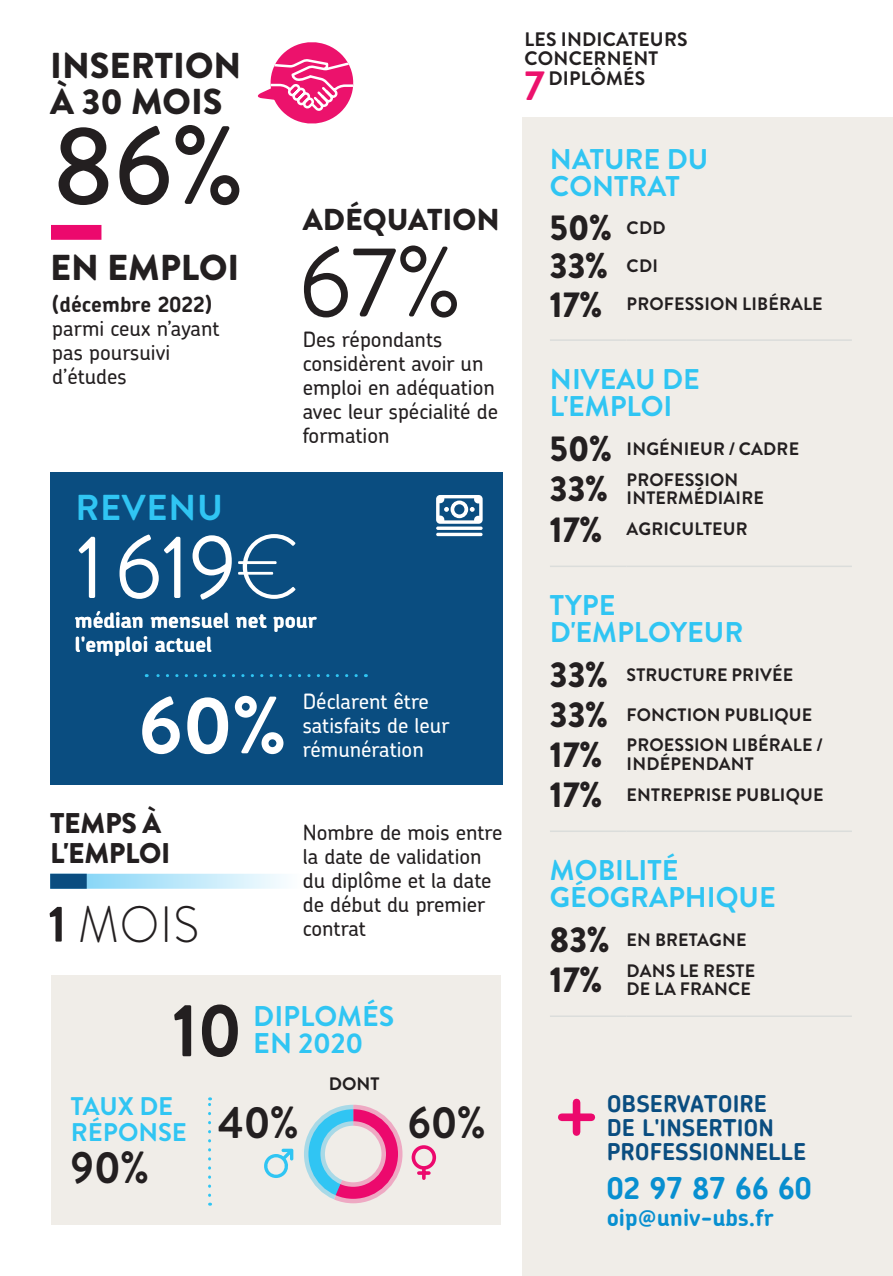
<style>
.page{position:relative;width:893px;height:1276px;background:#fff}
.page>*{position:absolute;margin:0;border:0;box-sizing:border-box;transform-origin:0 0}
.t1{font:500 111px "Brandon Grotesque";color:#231f20}
.t2{font:99.9px "Brandon Grotesque";color:#231f20}
.t3{font:90px "Brandon Grotesque";color:#fff;scale:.96 1}
.t4{font:700 81px "Brandon Grotesque";color:#fff}
.t5{font:700 75px "Brandon Grotesque";color:#231f20;scale:.95 1}
.t6{font:300 51px "Brandon Grotesque";color:#231f20;scale:.93 1}
.t7{font:700 45px "Brandon Grotesque";color:#231f20;scale:.95 1}
.t8{font:900 36px/36px "Brandon Grotesque";color:#231f20}
.t9{font:900 36px/38.4px "Brandon Grotesque";color:#231f20;scale:.95 1}
.t10{font:700 36px "Brandon Grotesque";letter-spacing:.02em;color:#30c5f3}
.t11{font:900 30.3px "Brandon Grotesque";color:#231f20}
.t12{font:700 30px "Chevin";color:#088fd0}
.t13{font:700 28.5px/27px "Brandon Grotesque";color:#30c5f3}
.t14{font:900 28.5px/30px "Brandon Grotesque";letter-spacing:-.01em;color:#231f20}
.t15{font:700 25.5px/25.5px "Brandon Grotesque";color:#30c5f3}
.t16{font:700 23.1px/24px "Chevin";color:#0a4d80}
.t17{font:700 23.1px "Chevin";color:#088fd0}
.t18{font:500 21px/24px "Chevin";color:#231f20}
.t19{font:500 21px/24px "Chevin";color:#fff}
.t20{font:700 21px/24px "Chevin";color:#fff}
.t21{font:700 21px "Chevin";color:#231f20}
.t22{font:700 19.5px/19.5px "Brandon Grotesque";letter-spacing:.01em;color:#231f20}
.t23{font:700 18px/31.5px "Brandon Grotesque";letter-spacing:.01em;color:#231f20}
.s1{font-weight:300}
.s2{font-weight:700}
.s3{font-size:42px;color:#ec126c}
.s4{font-weight:900;font-size:36px}
</style>
<div class="page">
<div style="left:522px;top:117px;width:371px;height:1159px;background:#f0ede8"></div>
<div style="left:51px;top:975px;width:450px;height:250px;background:#f0ede8"></div>
<div style="left:50px;top:472px;width:453px;height:312px;background:#0a4d80"></div>
<div style="left:51px;top:225px;width:50px;height:15px;background:#ec096d"></div>
<svg style="left:87px;top:873px;width:197px;height:15px;background:#c1e9fa"></svg>
<div style="left:50px;top:873px;width:37px;height:15px;background:#0a4d80"></div>
<div style="left:412px;top:1145px;width:24px;height:24px;border:4px solid #ec096d;border-radius:50%"></div>
<svg style="left:422px;top:1168px;width:4px;height:10px"></svg>
<svg style="left:419px;top:1171px;width:10px;height:3px"></svg>
<svg style="left:208px;top:1097px;width:3px;height:98px"></svg>
<svg style="left:146px;top:674px;width:210px;height:3px"></svg>
<div style="left:573px;top:1102px;width:7px;height:30px;background:#ec096d"></div>
<div style="left:562px;top:1113px;width:29px;height:8px;background:#ec096d"></div>
<svg style="left:257px;top:42px;width:97px;height:82px"></svg>
<svg style="left:436px;top:495px;width:47px;height:41px"></svg>
<svg style="left:264px;top:1104px;width:149px;height:100px"></svg>
<hr style="left:550px;top:339px;width:76px;height:2px;background:#dbdddb">
<hr style="left:626px;top:339px;width:226px;height:2px;background:#dbdddb">
<hr style="left:550px;top:565px;width:76px;height:2px;background:#dbdddb">
<hr style="left:626px;top:565px;width:226px;height:2px;background:#dbdddb">
<hr style="left:550px;top:830px;width:76px;height:2px;background:#dbdddb">
<hr style="left:626px;top:830px;width:226px;height:2px;background:#dbdddb">
<hr style="left:550px;top:1015px;width:76px;height:2px;background:#dbdddb">
<hr style="left:626px;top:1015px;width:226px;height:2px;background:#dbdddb">
<h3 class="t8" style="left:50px;top:48px;width:193px">INSERTION<br>À 30 MOIS</h3>
<h1 class="t1" style="left:53px;top:89px;width:193px">86%</h1>
<h3 class="t8" style="left:50px;top:249px;width:191px">EN EMPLOI</h3>
<p class="t21" style="left:52px;top:291px;width:161px">(décembre 2022)</p>
<p class="t18" style="left:52px;top:316px;width:169px">parmi ceux n’ayant pas poursuivi d’études</p>
<h3 class="t10" style="left:75px;top:482px;width:149px">REVENU</h3>
<h3 class="t11" style="left:303px;top:198px;width:198px">ADÉQUATION</h3>
<h2 class="t2" style="left:299px;top:213px;width:165px">67%</h2>
<p class="t18" style="left:303px;top:327px;width:197px">Des répondants considèrent avoir un emploi en adéquation avec leur spécialité de formation</p>
<h3 class="t3" style="left:76px;top:505px;width:235px">1619<span class="s1">€</span></h3>
<p class="t20" style="left:75px;top:608px;width:243px">médian mensuel net pour l'emploi actuel</p>
<h3 class="t4" style="left:139px;top:669px;width:149px">60%</h3>
<h3 class="t14" style="left:50px;top:808px;width:122px">TEMPS À<br>L'EMPLOI</h3>
<h3 class="t6" style="left:48px;top:889px;width:164px"><span class="s2">1</span> MOIS</h3>
<p class="t19" style="left:303px;top:689px;width:148px">Déclarent être satisfaits de leur rémunération</p>
<p class="t18" style="left:303px;top:819px;width:201px">Nombre de mois entre la date de validation du diplôme et la date de début du premier contrat</p>
<h3 class="t5" style="left:172px;top:978px;width:75px">10</h3>
<h3 class="t13" style="left:253px;top:1003px;width:142px">DIPLOMÉS<br>EN 2020</h3>
<p class="t23" style="left:329px;top:1068px;width:52px">DONT</p>
<h3 class="t15" style="left:71px;top:1094px;width:117px">TAUX DE<br>RÉPONSE</h3>
<h3 class="t7" style="left:71px;top:1136px;width:84px">90%</h3>
<h3 class="t7" style="left:218px;top:1091px;width:86px">40%</h3>
<h3 class="t7" style="left:408px;top:1091px;width:84px">60%</h3>
<p class="t22" style="left:524px;top:30px;width:165px">LES INDICATEURS<br>CONCERNENT<br><span class="s3">7</span> DIPLÔMÉS</p>
<h3 class="t13" style="left:550px;top:146px;width:160px">NATURE DU<br>CONTRAT</h3>
<h3 class="t9" style="left:550px;top:209px;width:123px">50% <sup>CDD<br></sup>33% <sup>CDI</sup></h3>
<p class="t23" style="left:550px;top:288px;width:274px"><span class="s4">17%</span> PROFESSION LIBÉRALE</p>
<h3 class="t13" style="left:550px;top:366px;width:151px">NIVEAU DE<br>L'EMPLOI</h3>
<p class="t23" style="left:550px;top:433px;width:251px"><span class="s4">50%</span> INGÉNIEUR / CADRE<br><span class="s4">33%</span> PROFESSION</p>
<p class="t23" style="left:550px;top:482px;width:215px;text-indent:77px">INTERMÉDIAIRE<br><span class="s4">17%</span> AGRICULTEUR</p>
<h3 class="t13" style="left:550px;top:592px;width:195px">TYPE<br>D'EMPLOYEUR</h3>
<p class="t23" style="left:550px;top:659px;width:245px"><span class="s4">33%</span> STRUCTURE PRIVÉE</p>
<p class="t23" style="left:550px;top:699px;width:274px;line-height:30.3px"><span class="s4">33%</span> FONCTION PUBLIQUE<br><span class="s4">17%</span> PROESSION LIBÉRALE /</p>
<p class="t23" style="left:550px;top:749px;width:275px;line-height:30.3px;text-align:center">INDÉPENDANT<br><span class="s4">17%</span> ENTREPRISE PUBLIQUE</p>
<h3 class="t13" style="left:550px;top:857px;width:227px">MOBILITÉ<br>GÉOGRAPHIQUE</h3>
<p class="t23" style="left:550px;top:924px;width:207px"><span class="s4">83%</span> EN BRETAGNE<br><span class="s4">17%</span> DANS LE RESTE</p>
<p class="t23" style="left:627px;top:973px;width:126px">DE LA FRANCE</p>
<p class="t16" style="left:607px;top:1091px;width:201px">OBSERVATOIRE<br>DE L'INSERTION<br>PROFESSIONNELLE</p>
<h3 class="t12" style="left:607px;top:1168px;width:206px">02 97 87 66 60</h3>
<p class="t17" style="left:607px;top:1202px;width:169px">oip@univ-ubs.fr</p>
</div>
